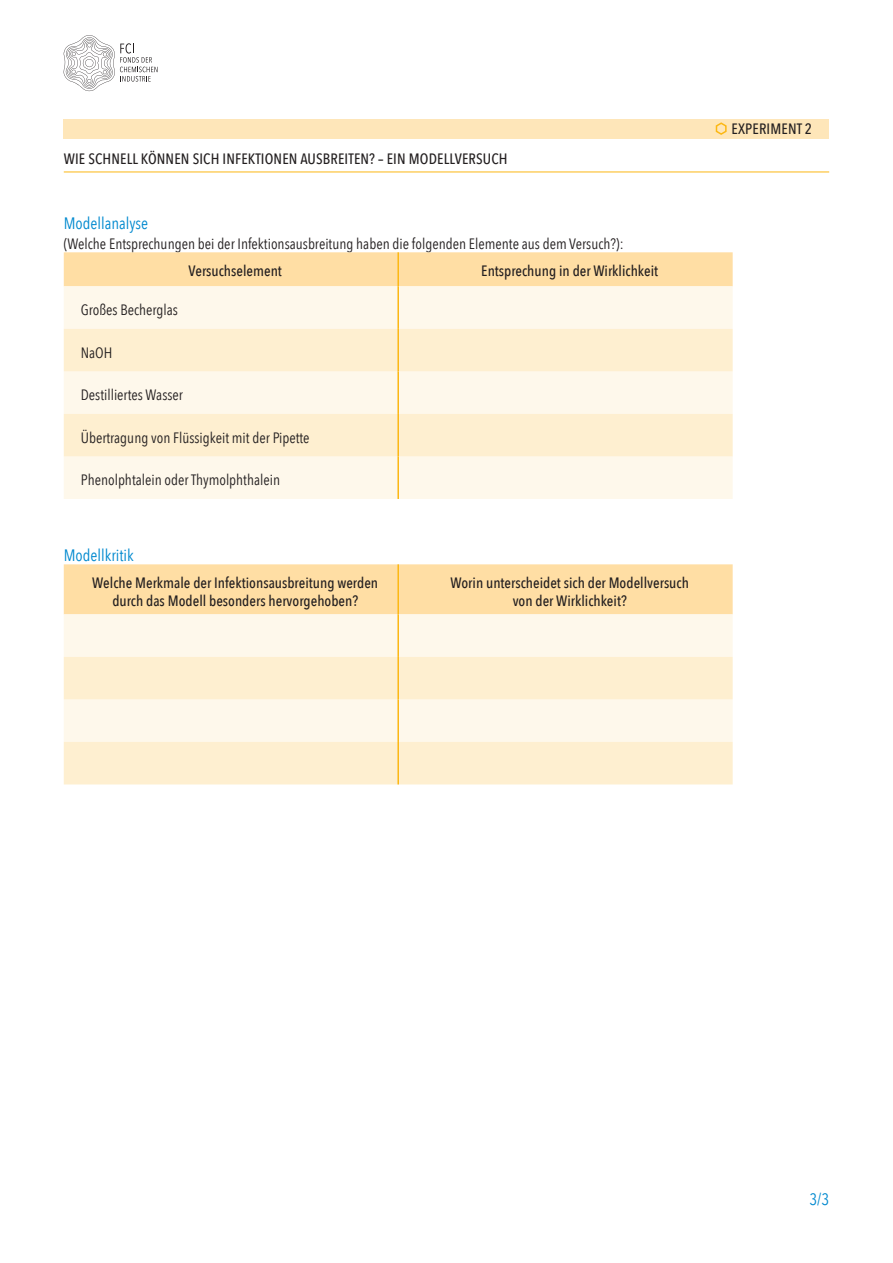
<style>
.page{position:relative;width:893px;height:1263px;background:#fff}
.page>*{position:absolute;margin:0;border:0;box-sizing:border-box;transform-origin:0 0}
.t1{font:16.5px "Avenir Next Condensed";color:#0089cf}
.t2{font:500 15px/18px "Avenir Next Condensed";color:#231f20;text-align:center}
.t3{font:15px "Avenir Next Condensed";color:#231f20}
</style>
<div class="page">
<hr style="left:64px;top:172px;width:765px;height:1px;background:#fcb814">
<div style="left:64px;top:119px;width:765px;height:20px;background:#fee6b9"></div>
<svg style="left:715px;top:122px;width:12px;height:13px"></svg>
<svg style="left:63px;top:35px;width:94px;height:56px"></svg>
<div style="left:64px;top:252px;width:669px;height:34px;background:#ffdea4"></div>
<div style="left:64px;top:286px;width:669px;height:213px;background:#fef8eb"></div>
<svg style="left:64px;top:329px;width:669px;height:127px;background:#fef2d9"></svg>
<hr style="left:397px;top:286px;width:2px;height:43px;background:#fcb814">
<hr style="left:397px;top:329px;width:2px;height:42px;background:#fcb814">
<hr style="left:397px;top:371px;width:2px;height:43px;background:#fcb814">
<hr style="left:397px;top:414px;width:2px;height:42px;background:#fcb814">
<hr style="left:397px;top:456px;width:2px;height:43px;background:#fcb814">
<hr style="left:397px;top:252px;width:2px;height:34px;background:#fcb814">
<div style="left:64px;top:564px;width:669px;height:50px;background:#ffdea4"></div>
<div style="left:64px;top:614px;width:669px;height:43px;background:#fef8eb"></div>
<svg style="left:64px;top:657px;width:669px;height:127px;background:#fef2d9"></svg>
<hr style="left:397px;top:614px;width:2px;height:43px;background:#fcb814">
<hr style="left:397px;top:657px;width:2px;height:42px;background:#fcb814">
<hr style="left:397px;top:699px;width:2px;height:43px;background:#fcb814">
<hr style="left:397px;top:742px;width:2px;height:42px;background:#fcb814">
<hr style="left:397px;top:564px;width:2px;height:50px;background:#fcb814">
<p class="t2" style="left:64px;top:149px;width:445px">WIE SCHNELL KÖNNEN SICH INFEKTIONEN AUSBREITEN? – EIN MODELLVERSUCH</p>
<p class="t1" style="left:64px;top:213px;width:86px">Modellanalyse</p>
<p class="t3" style="left:64px;top:235px;width:561px">(Welche Entsprechungen bei der Infektionsausbreitung haben die folgenden Elemente aus dem Versuch?):</p>
<p class="t2" style="left:189px;top:262px;width:95px">Versuchselement</p>
<p class="t2" style="left:481px;top:262px;width:178px">Entsprechung in der Wirklichkeit</p>
<p class="t3" style="left:81px;top:301px;width:99px">Großes Becherglas</p>
<p class="t3" style="left:81px;top:343px;width:33px">NaOH</p>
<p class="t3" style="left:81px;top:386px;width:104px">Destilliertes Wasser</p>
<p class="t3" style="left:81px;top:428px;width:230px">Übertragung von Flüssigkeit mit der Pipette</p>
<p class="t3" style="left:81px;top:471px;width:201px">Phenolphtalein oder Thymolphthalein</p>
<p class="t1" style="left:64px;top:545px;width:72px">Modellkritik</p>
<p class="t2" style="left:92px;top:574px;width:287px">Welche Merkmale der Infektionsausbreitung werden durch das Modell besonders hervorgehoben?</p>
<p class="t2" style="left:450px;top:574px;width:240px">Worin unterscheidet sich der Modellversuch von der Wirklichkeit?</p>
<p class="t2" style="left:731px;top:120px;width:82px">EXPERIMENT 2</p>
<p class="t1" style="left:809px;top:1189px;width:21px">3/3</p>
</div>
